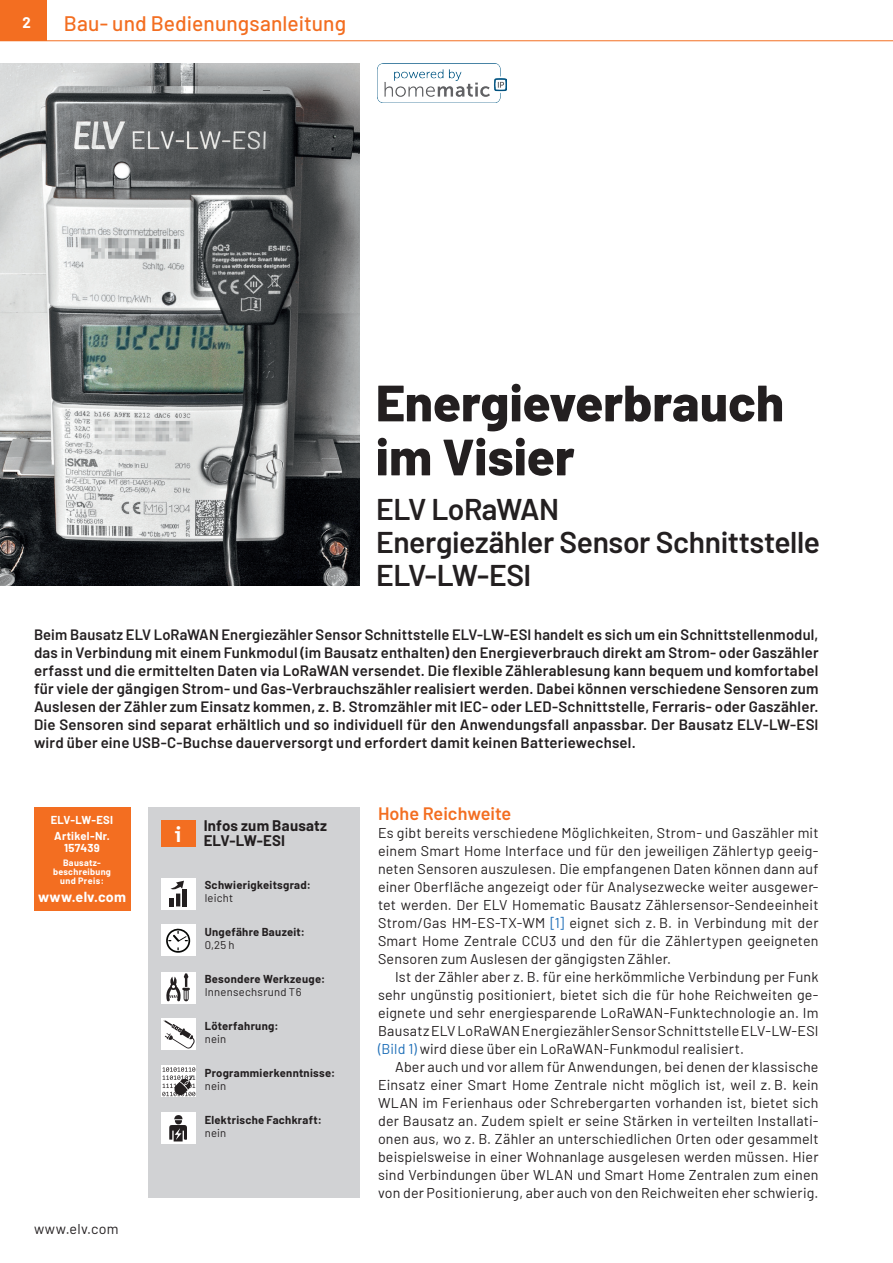
<style>
.page{position:relative;width:893px;height:1263px;background:#fff}
.page>*{position:absolute;margin:0;border:0;box-sizing:border-box;transform-origin:0 0}
.Hauptzeile{font:800 51px/54px "Barlow";color:#231f20}
.Gerätename{font:600 30px "Barlow";letter-spacing:-.015em;color:#231f20}
.t1{font:22.05px "Officina Sans Bold ITC";color:#fff}
.t2{font:500 21px "Barlow";letter-spacing:.005em;color:#f36e21}
.ZZ{font:600 18px "Barlow";color:#f36e21}
.Einleitung{font:600 15px/18px "Barlow";letter-spacing:.015em;color:#231f20;text-align:justify}
.Infos_zum_Bausatz{font:700 15px "Barlow";letter-spacing:.015em;color:#231f20}
.t3{font:700 15px "Barlow";color:#fff}
.Fließtext_Neue_Zeile{font:14.25px/18px "Barlow";letter-spacing:.015em;color:#231f20;text-align:justify}
.Fließtext_Neuer_Absa{font:14.25px/18px "Barlow";letter-spacing:.015em;color:#231f20;text-align:justify}
.t4{font:700 14.25px "Barlow";letter-spacing:.015em;color:#fff}
.Infos_Bausatz_oben{font:700 11.25px "Barlow";letter-spacing:.025em;color:#231f20}
.Infos_Bausatz_unten{font:11.25px "Barlow";letter-spacing:.025em;color:#231f20}
.t5{font:700 11.25px "Barlow";letter-spacing:.025em;color:#fff}
.t6{font:700 9px "Barlow";letter-spacing:.035em;color:#fff}
.s1{color:#1f6fb8}
</style>
<div class="page">
<div style="left:0;top:0;width:47px;height:40px;background:#f36e21"></div>
<hr style="left:0;top:40px;width:893px;height:1px;background:#f36e21">
<div style="left:149px;top:807px;width:211px;height:391px;background:#d1d2d4"></div>
<div style="left:161px;top:820px;width:35px;height:27px;background:#f36e21"></div>
<div style="left:161px;top:878px;width:35px;height:31px;background:#fff"></div>
<hr style="left:183px;top:889px;width:4px;height:17px;background:#231f20">
<svg style="left:170px;top:881px;width:14px;height:25px"></svg>
<div style="left:169px;top:898px;width:5px;height:8px;background:#231f20"></div>
<div style="left:161px;top:1112px;width:35px;height:32px;background:#fff"></div>
<svg style="left:169px;top:1115px;width:18px;height:26px"></svg>
<div style="left:161px;top:1019px;width:35px;height:31px;background:#fff"></div>
<svg style="left:164px;top:1020px;width:31px;height:29px"></svg>
<div style="left:161px;top:972px;width:35px;height:31px;background:#fff"></div>
<svg style="left:166px;top:973px;width:24px;height:28px"></svg>
<svg style="left:161px;top:1066px;width:35px;height:31px"></svg>
<svg style="left:162px;top:1067px;width:33px;height:29px"></svg>
<div style="left:161px;top:925px;width:35px;height:31px;background:#fff"></div>
<svg style="left:166px;top:928px;width:24px;height:25px"></svg>
<div style="left:34px;top:807px;width:96px;height:103px;background:#f36e21"></div>
<img style="left:0;top:64px;width:360px;height:522px">
<img style="left:378px;top:64px;width:129px;height:39px">
<p class="t3" style="left:22px;top:11px;width:10px">2</p>
<h3 class="t2" style="left:64px;top:8px;width:284px">Bau- und Bedienungsanleitung</h3>
<p class="Hauptzeile" style="left:376px;top:372px;width:410px">Energieverbrauch im Visier</p>
<p class="Gerätename" style="left:376px;top:487px;width:185px">ELV LoRaWAN</p>
<p class="Gerätename" style="left:376px;top:520px;width:445px">Energiezähler Sensor Schnittstelle</p>
<p class="Gerätename" style="left:376px;top:553px;width:157px">ELV-LW-ESI</p>
<p class="Einleitung" style="left:34px;top:624px;width:786px">Beim Bausatz ELV LoRaWAN Energiezähler Sensor Schnittstelle ELV-LW-ESI handelt es sich um ein Schnittstellenmodul, das in Verbindung mit einem Funkmodul (im Bausatz enthalten) den Energieverbrauch direkt am Strom- oder Gaszähler erfasst und die ermittelten Daten via LoRaWAN versendet. Die flexible Zählerablesung kann bequem und komfortabel für viele der gängigen Strom- und Gas-Verbrauchszähler realisiert werden. Dabei können verschiedene Sensoren zum Auslesen der Zähler zum Einsatz kommen, z. B. Stromzähler mit IEC- oder LED-Schnittstelle, Ferraris- oder Gaszähler.<br>Die Sensoren sind separat erhältlich und so individuell für den Anwendungsfall anpassbar. Der Bausatz ELV-LW-ESI wird über eine USB-C-Buchse dauerversorgt und erfordert damit keinen Batteriewechsel.</p>
<p class="t5" style="left:51px;top:812px;width:64px">ELV-LW-ESI</p>
<p class="t5" style="left:54px;top:828px;width:57px">Artikel-Nr.</p>
<p class="t5" style="left:64px;top:840px;width:37px">157439</p>
<p class="t6" style="left:63px;top:856px;width:39px">Bausatz-</p>
<p class="t6" style="left:53px;top:865px;width:59px">beschreibung</p>
<p class="t6" style="left:60px;top:874px;width:45px">und Preis:</p>
<p class="t4" style="left:38px;top:886px;width:89px">www.elv.com</p>
<p class="Fließtext_Neue_Zeile" style="left:34px;top:1219px;width:86px">www.elv.com</p>
<p class="t1" style="left:175px;top:819px;width:8px">i</p>
<p class="Infos_zum_Bausatz" style="left:204px;top:815px;width:125px">Infos zum Bausatz</p>
<p class="Infos_zum_Bausatz" style="left:204px;top:830px;width:83px">ELV-LW-ESI</p>
<p class="Infos_Bausatz_oben" style="left:205px;top:877px;width:108px">Schwierigkeitsgrad:</p>
<p class="Infos_Bausatz_unten" style="left:205px;top:890px;width:30px">leicht</p>
<p class="Infos_Bausatz_oben" style="left:205px;top:924px;width:102px">Ungefähre Bauzeit:</p>
<p class="Infos_Bausatz_unten" style="left:205px;top:936px;width:31px">0,25 h</p>
<p class="Infos_Bausatz_oben" style="left:205px;top:971px;width:122px">Besondere Werkzeuge:</p>
<p class="Infos_Bausatz_unten" style="left:205px;top:984px;width:98px">Innensechsrund T6</p>
<p class="Infos_Bausatz_oben" style="left:205px;top:1017px;width:75px">Löterfahrung:</p>
<p class="Infos_Bausatz_unten" style="left:205px;top:1030px;width:23px">nein</p>
<p class="Infos_Bausatz_oben" style="left:205px;top:1064px;width:132px">Programmierkenntnisse:</p>
<p class="Infos_Bausatz_unten" style="left:205px;top:1077px;width:23px">nein</p>
<p class="Infos_Bausatz_oben" style="left:205px;top:1111px;width:119px">Elektrische Fachkraft:</p>
<p class="Infos_Bausatz_unten" style="left:205px;top:1124px;width:23px">nein</p>
<p class="ZZ" style="left:378px;top:800px;width:135px">Hohe Reichweite</p>
<p class="Fließtext_Neuer_Absa" style="left:378px;top:823px;width:442px">Es gibt bereits verschiedene Möglichkeiten, Strom- und Gaszähler mit einem Smart Home Interface und für den jeweiligen Zählertyp geeig&shy;neten Sensoren auszulesen. Die empfangenen Daten können dann auf einer Oberfläche angezeigt oder für Analysezwecke weiter ausgewer&shy;tet werden. Der ELV Homematic Bausatz Zählersensor-Sendeeinheit Strom/Gas HM-ES-TX-WM <span class="s1">[1]</span> eignet sich z. B. in Verbindung mit der Smart Home Zentrale CCU3 und den für die Zählertypen geeigneten Sensoren zum Auslesen der gängigsten Zähler.</p>
<p class="Fließtext_Neue_Zeile" style="left:378px;top:967px;width:442px;text-indent:17px">Ist der Zähler aber z. B. für eine herkömmliche Verbindung per Funk sehr ungünstig positioniert, bietet sich die für hohe Reichweiten ge&shy;eignete und sehr energiesparende LoRaWAN-Funktechnologie an. Im Bausatz ELV LoRaWAN Energiezähler Sensor Schnittstelle ELV-LW-ESI <span class="s1">(Bild 1)</span> wird diese über ein LoRaWAN-Funkmodul realisiert.</p>
<p class="Fließtext_Neue_Zeile" style="left:378px;top:1057px;width:442px;text-indent:17px">Aber auch und vor allem für Anwendungen, bei denen der klassische Einsatz einer Smart Home Zentrale nicht möglich ist, weil z. B. kein WLAN im Ferienhaus oder Schrebergarten vorhanden ist, bietet sich der Bausatz an. Zudem spielt er seine Stärken in verteilten Installati&shy;onen aus, wo z. B. Zähler an unterschiedlichen Orten oder gesammelt beispielsweise in einer Wohnanlage ausgelesen werden müssen. Hier sind Verbindungen über WLAN und Smart Home Zentralen zum einen von der Positionierung, aber auch von den Reichweiten eher schwierig.</p>
</div>
